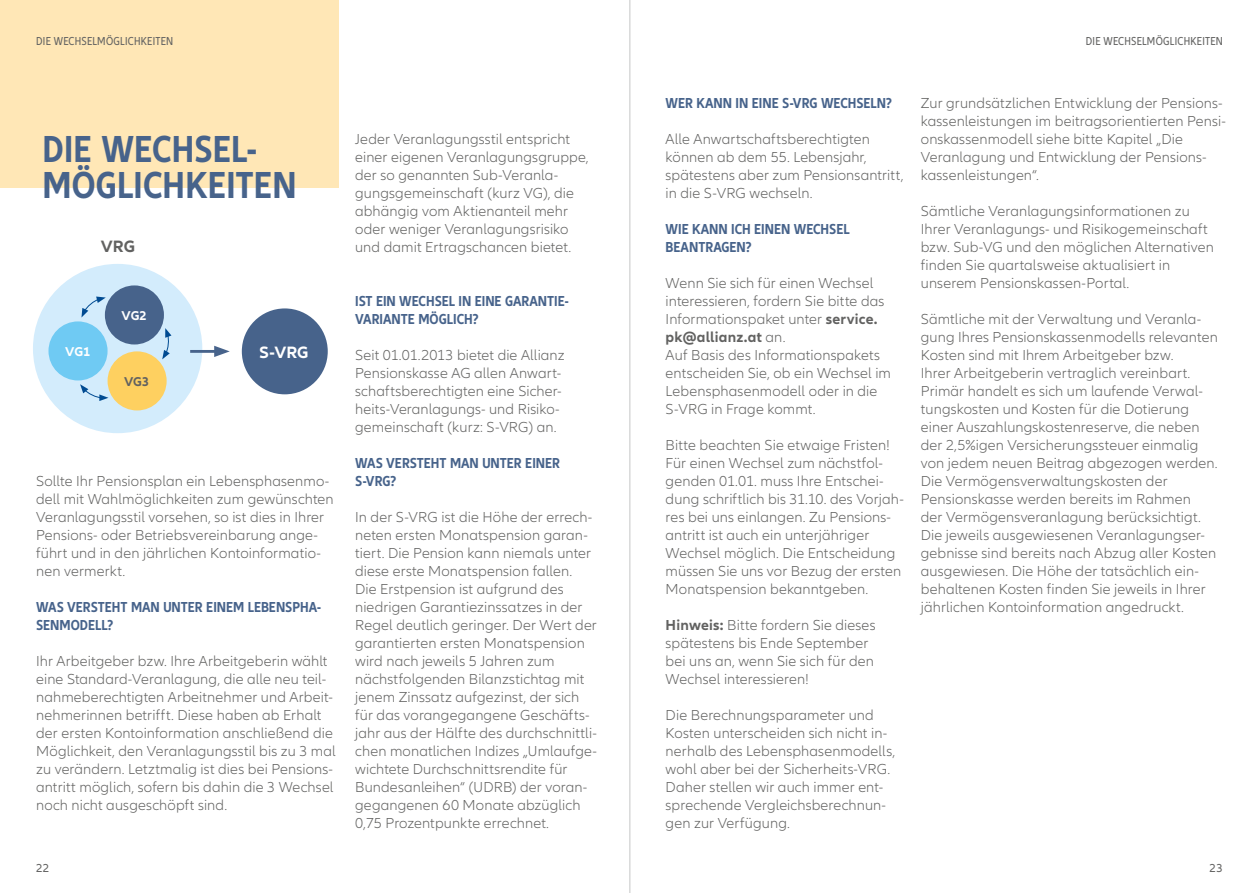
<style>
.page{position:relative;width:1259px;height:893px;background:#fff}
.page>*{position:absolute;margin:0;border:0;box-sizing:border-box;transform-origin:0 0}
.t1{font:700 condensed 39px/36px "Allianz Neo";letter-spacing:.005em;color:#47638b}
.t2{font:700 17.1px "Allianz Neo";color:#fff}
.t3{font:700 17.1px "Allianz Neo";color:#626261}
.t4{font:300 15px/18px "Allianz Neo";letter-spacing:.01em;color:#626261}
.t5{font:700 condensed 15px/18px "Allianz Neo";color:#47638b}
.t6{font:700 13.2px "Allianz Neo";letter-spacing:-.015em;color:#fff}
.t7{font:700 13.2px "Allianz Neo";color:#626261}
.t8{font:condensed 12px "Allianz Neo";letter-spacing:.025em;color:#626261}
.t9{font:12px "Allianz Neo";color:#626261}
.s1{font-weight:700}
</style>
<div class="page">
<div style="left:0;top:0;width:338px;height:187px;background:#ffe7b6"></div>
<div style="left:33px;top:264px;width:169px;height:169px;background:#d3ecfc;border-radius:50%"></div>
<div style="left:108px;top:351px;width:59px;height:59px;background:#fed060;border-radius:50%"></div>
<div style="left:48px;top:321px;width:60px;height:59px;background:#6fcaf3;border-radius:50%"></div>
<div style="left:105px;top:285px;width:59px;height:59px;background:#47638b;border-radius:50%"></div>
<div style="left:242px;top:308px;width:86px;height:86px;background:#47638b;border-radius:50%"></div>
<svg style="left:162px;top:328px;width:9px;height:31px"></svg>
<svg style="left:81px;top:297px;width:25px;height:21px"></svg>
<svg style="left:80px;top:384px;width:28px;height:17px"></svg>
<hr style="left:190px;top:350px;width:30px;height:3px;background:#47638b">
<svg style="left:214px;top:346px;width:16px;height:11px"></svg>
<hr style="left:629px;top:0;width:1px;height:893px;background:#c5c6c6">
<p class="t8" style="left:36px;top:34px;width:138px">DIE WECHSELMÖGLICHKEITEN</p>
<p class="t8" style="left:1085px;top:34px;width:138px">DIE WECHSELMÖGLICHKEITEN</p>
<h1 class="t1" style="left:43px;top:132px;width:256px">DIE WECHSEL-<br>MÖGLICHKEITEN</h1>
<p class="t3" style="left:101px;top:237px;width:36px">VRG</p>
<p class="t6" style="left:65px;top:344px;width:26px">VG1</p>
<p class="t6" style="left:122px;top:308px;width:27px">VG2</p>
<p class="t7" style="left:124px;top:374px;width:27px">VG3</p>
<p class="t2" style="left:259px;top:342px;width:51px">S-VRG</p>
<p class="t4" style="left:36px;top:473px;width:299px">Sollte Ihr Pensionsplan ein Lebensphasenmo&shy;dell mit Wahlmöglichkeiten zum gewünschten Veranlagungsstil vorsehen, so ist dies in Ihrer Pensions- oder Betriebsvereinbarung ange&shy;führt und in den jährlichen Kontoinformatio&shy;nen vermerkt.</p>
<p class="t5" style="left:36px;top:598px;width:40px">WAS VERSTEHT</p>
<p class="t5" style="left:131px;top:598px;width:11px">MAN</p>
<p class="t5" style="left:163px;top:598px;width:9px">UNTER</p>
<p class="t5" style="left:206px;top:598px;width:9px">EINEM</p>
<p class="t5" style="left:248px;top:598px;width:75px">LEBENSPHA-</p>
<p class="t5" style="left:36px;top:616px;width:9px">SENMODELL</p>
<p class="t5" style="left:108px;top:616px;width:7px">?</p>
<p class="t4" style="left:36px;top:653px;width:301px">Ihr Arbeitgeber bzw. Ihre Arbeitgeberin wählt eine Standard-Veranlagung, die alle neu teil&shy;nahmeberechtigten Arbeitnehmer und Arbeit&shy;nehmerinnen betrifft. Diese haben ab Erhalt der ersten Kontoinformation anschließend die Möglichkeit, den Veranlagungsstil bis zu 3 mal zu verändern. Letztmalig ist dies bei Pensions&shy;antritt möglich, sofern bis dahin die 3 Wechsel noch nicht ausgeschöpft sind.</p>
<p class="t4" style="left:355px;top:131px;width:235px">Jeder Veranlagungsstil entspricht einer eigenen Veranlagungsgruppe, der so genannten Sub-Veranla&shy;gungsgemeinschaft (kurz VG), die abhängig vom Aktienanteil mehr oder weniger Veranlagungsrisiko und damit Ertragschancen bietet.</p>
<p class="t5" style="left:355px;top:292px;width:215px">IST EIN WECHSEL IN EINE GARANTIE-<br>VARIANTE MÖGLICH?</p>
<p class="t4" style="left:355px;top:347px;width:211px">Seit 01.01.2013 bietet die Allianz Pensionskasse AG allen Anwart&shy;schaftsberechtigten eine Sicher&shy;heits-Veranlagungs- und Risiko&shy;gemeinschaft (kurz: S-VRG) an.</p>
<p class="t5" style="left:355px;top:454px;width:206px">WAS VERSTEHT MAN UNTER EINER<br>S-VRG?</p>
<p class="t4" style="left:355px;top:509px;width:243px">In der S-VRG ist die Höhe der errech&shy;neten ersten Monatspension garan&shy;tiert. Die Pension kann niemals unter diese erste Monatspension fallen.<br>Die Erstpension ist aufgrund des niedrigen Garantiezinssatzes in der Regel deutlich geringer. Der Wert der garantierten ersten Monatspension wird nach jeweils 5 Jahren zum nächstfolgenden Bilanzstichtag mit jenem Zinssatz aufgezinst, der sich für das vorangegangene Geschäfts&shy;jahr aus der Hälfte des durchschnittli&shy;chen monatlichen Indizes „Umlaufge&shy;wichtete Durchschnittsrendite für Bundesanleihen“ (UDRB) der voran&shy;gegangenen 60 Monate abzüglich 0,75 Prozentpunkte errechnet.</p>
<p class="t5" style="left:665px;top:95px;width:137px">WER KANN IN EINE S-VRG</p>
<p class="t5" style="left:821px;top:95px;width:73px">WECHSELN?</p>
<p class="t4" style="left:665px;top:131px;width:239px">Alle Anwartschaftsberechtigten können ab dem 55. Lebensjahr, spätestens aber zum Pensionsantritt, in die S-VRG wechseln.</p>
<p class="t5" style="left:665px;top:221px;width:185px">WIE KANN ICH EINEN WECHSEL<br>BEANTRAGEN?</p>
<p class="t4" style="left:665px;top:275px;width:227px">Wenn Sie sich für einen Wechsel interessieren, fordern Sie bitte das<br>Informationspaket unter <span class="s1">service. pk@allianz.at</span> an.<br>Auf Basis des Informationspakets entscheiden Sie, ob ein Wechsel im<br>Lebensphasenmodell oder in die<br>S-VRG in Frage kommt.</p>
<p class="t4" style="left:665px;top:437px;width:240px">Bitte beachten Sie etwaige Fristen!<br>Für einen Wechsel zum nächstfol&shy;genden 01.01. muss Ihre Entschei&shy;dung schriftlich bis 31.10. des Vorjah&shy;res bei uns einlangen. Zu Pensions&shy;antritt ist auch ein unterjähriger Wechsel möglich. Die Entscheidung müssen Sie uns vor Bezug der ersten Monatspension bekanntgeben.</p>
<p class="t4" style="left:665px;top:617px;width:211px"><span class="s1">Hinweis:</span> Bitte fordern Sie dieses spätestens bis Ende September bei uns an, wenn Sie sich für den<br>Wechsel interessieren!</p>
<p class="t4" style="left:665px;top:707px;width:231px">Die Berechnungsparameter und<br>Kosten unterscheiden sich nicht in&shy;nerhalb des Lebensphasenmodells, wohl aber bei der Sicherheits-VRG.<br>Daher stellen wir auch immer ent&shy;sprechende Vergleichsberechnun&shy;gen zur Verfügung.</p>
<p class="t4" style="left:921px;top:95px;width:307px">Zur grundsätzlichen Entwicklung der Pensions&shy;kassenleistungen im beitragsorientierten Pensi&shy;onskassenmodell siehe bitte Kapitel „Die Veranlagung und Entwicklung der Pensions&shy;kassenleistungen“.</p>
<p class="t4" style="left:921px;top:203px;width:294px">Sämtliche Veranlagungsinformationen zu Ihrer Veranlagungs- und Risikogemeinschaft bzw. Sub-VG und den möglichen Alternativen finden Sie quartalsweise aktualisiert in unserem Pensionskassen-Portal.</p>
<p class="t4" style="left:921px;top:311px;width:298px">Sämtliche mit der Verwaltung und Veranla&shy;gung Ihres Pensionskassenmodells relevanten Kosten sind mit Ihrem Arbeitgeber bzw.<br>Ihrer Arbeitgeberin vertraglich vereinbart.<br>Primär handelt es sich um laufende Verwal&shy;tungskosten und Kosten für die Dotierung einer Auszahlungskostenreserve, die neben der 2,5%igen Versicherungssteuer einmalig von jedem neuen Beitrag abgezogen werden.<br>Die Vermögensverwaltungskosten der Pensionskasse werden bereits im Rahmen<br>der Vermögensveranlagung berücksichtigt.<br>Die jeweils ausgewiesenen Veranlagungser&shy;gebnisse sind bereits nach Abzug aller Kosten ausgewiesen. Die Höhe der tatsächlich ein&shy;behaltenen Kosten finden Sie jeweils in Ihrer jährlichen Kontoinformation angedruckt.</p>
<p class="t9" style="left:36px;top:861px;width:15px">22</p>
<p class="t9" style="left:1209px;top:861px;width:15px">23</p>
</div>
